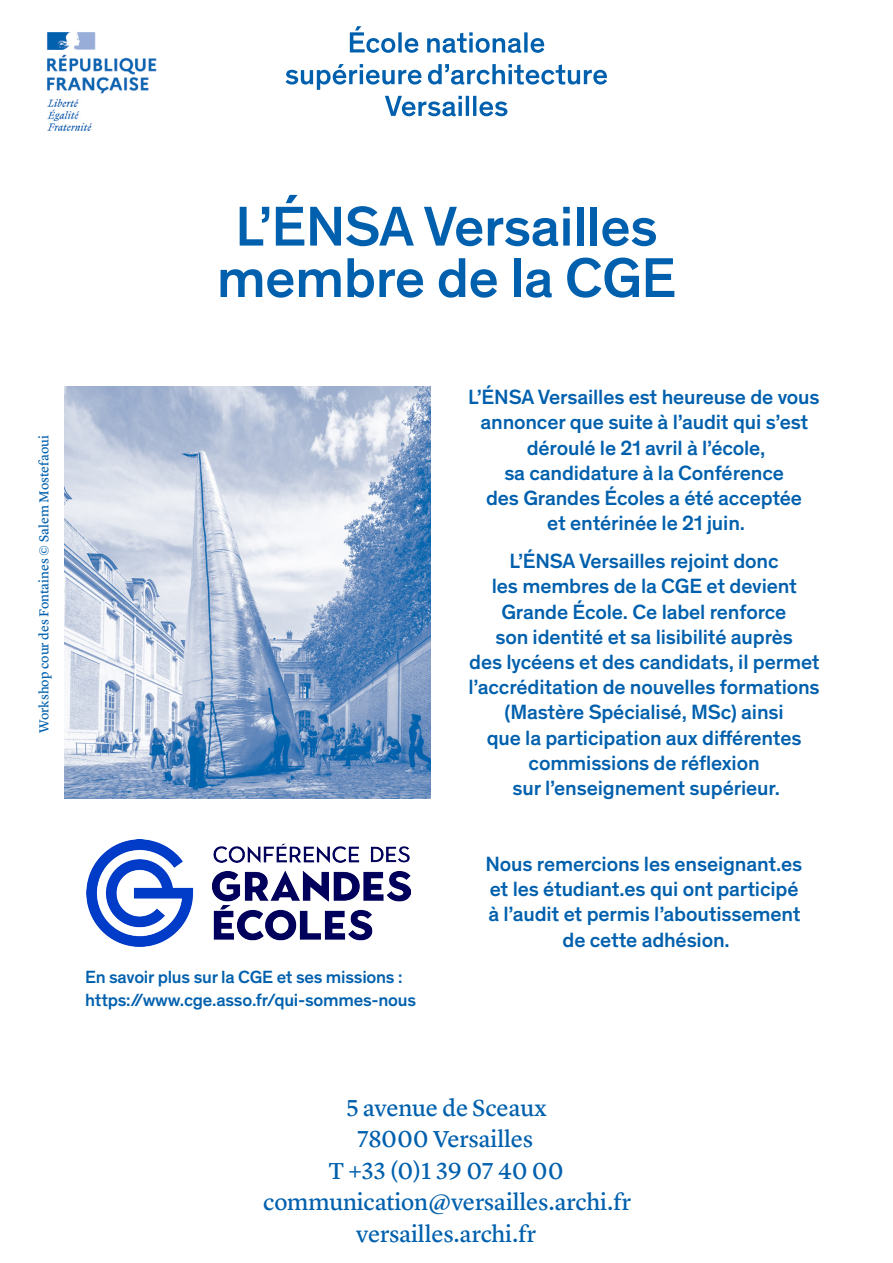
<style>
.page{position:relative;width:893px;height:1263px;background:#fff}
.page>*{position:absolute;margin:0;border:0;box-sizing:border-box;transform-origin:0 0}
._2-Titre_1{font:500 57px/51.4px "Theinhardt";letter-spacing:-.01em;color:#0160ad;text-align:center}
._0-Pied_couverture_L{font:24px/31.5px "Lyon Text Regular No.2";letter-spacing:-.01em;color:#0160ad;text-align:center}
._2-Chapeau_Theinhard{font:500 21px/25.2px "Theinhardt";letter-spacing:-.01em;color:#0160ad;text-align:center}
._3-Titre_3{font:500 18px/22.5px "Theinhardt";letter-spacing:-.015em;color:#0160ad}
._3-Titre_3-2{font:13.5px "Lyon Text Regular No.2";color:#0160ad}
</style>
<div class="page">
<img style="left:64px;top:387px;width:366px;height:412px">
<img style="left:47px;top:32px;width:110px;height:99px">
<svg style="left:385px;top:96px;width:122px;height:20px"></svg>
<svg style="left:286px;top:64px;width:321px;height:26px"></svg>
<svg style="left:350px;top:26px;width:194px;height:27px"></svg>
<img style="left:87px;top:839px;width:324px;height:107px">
<p class="_2-Titre_1" style="left:217px;top:197px;width:461px">L’ÉNSA Versailles membre de la CGE</p>
<p class="_3-Titre_3-2" style="left:34px;top:733px;width:299px;rotate:-90deg">Workshop cour des Fontaines © Salem Mostefaoui</p>
<p class="_3-Titre_3" style="left:85px;top:964px;width:333px">En savoir plus sur la CGE et ses missions : https://www.cge.asso.fr/qui-sommes-nous</p>
<p class="_2-Chapeau_Theinhard" style="left:468px;top:383px;width:353px">L’ÉNSA Versailles est heureuse de vous annoncer que suite à l’audit qui s’est déroulé le 21 avril à l’école,<br>sa candidature à la Conférence<br>des Grandes Écoles a été acceptée<br>et entérinée le 21 juin.</p>
<p class="_2-Chapeau_Theinhard" style="left:469px;top:547px;width:353px">L’ÉNSA Versailles rejoint donc<br>les membres de la CGE et devient Grande École. Ce label renforce<br>son identité et sa lisibilité auprès<br>des lycéens et des candidats, il permet l’accréditation de nouvelles formations (Mastère Spécialisé, MSc) ainsi<br>que la participation aux différentes commissions de réflexion<br>sur l’enseignement supérieur.</p>
<p class="_2-Chapeau_Theinhard" style="left:486px;top:850px;width:318px">Nous remercions les enseignant.es et les étudiant.es qui ont participé à l’audit et permis l’aboutissement de cette adhésion.</p>
<p class="_0-Pied_couverture_L" style="left:346px;top:1090px;width:202px">5 avenue de Sceaux</p>
<p class="_0-Pied_couverture_L" style="left:357px;top:1121px;width:177px">78000 Versailles</p>
<p class="_0-Pied_couverture_L" style="left:263px;top:1153px;width:369px">T +33 (0)1 39 07 40 00 communication@versailles.archi.fr</p>
<p class="_0-Pied_couverture_L" style="left:356px;top:1216px;width:181px">versailles.archi.fr</p>
</div>
